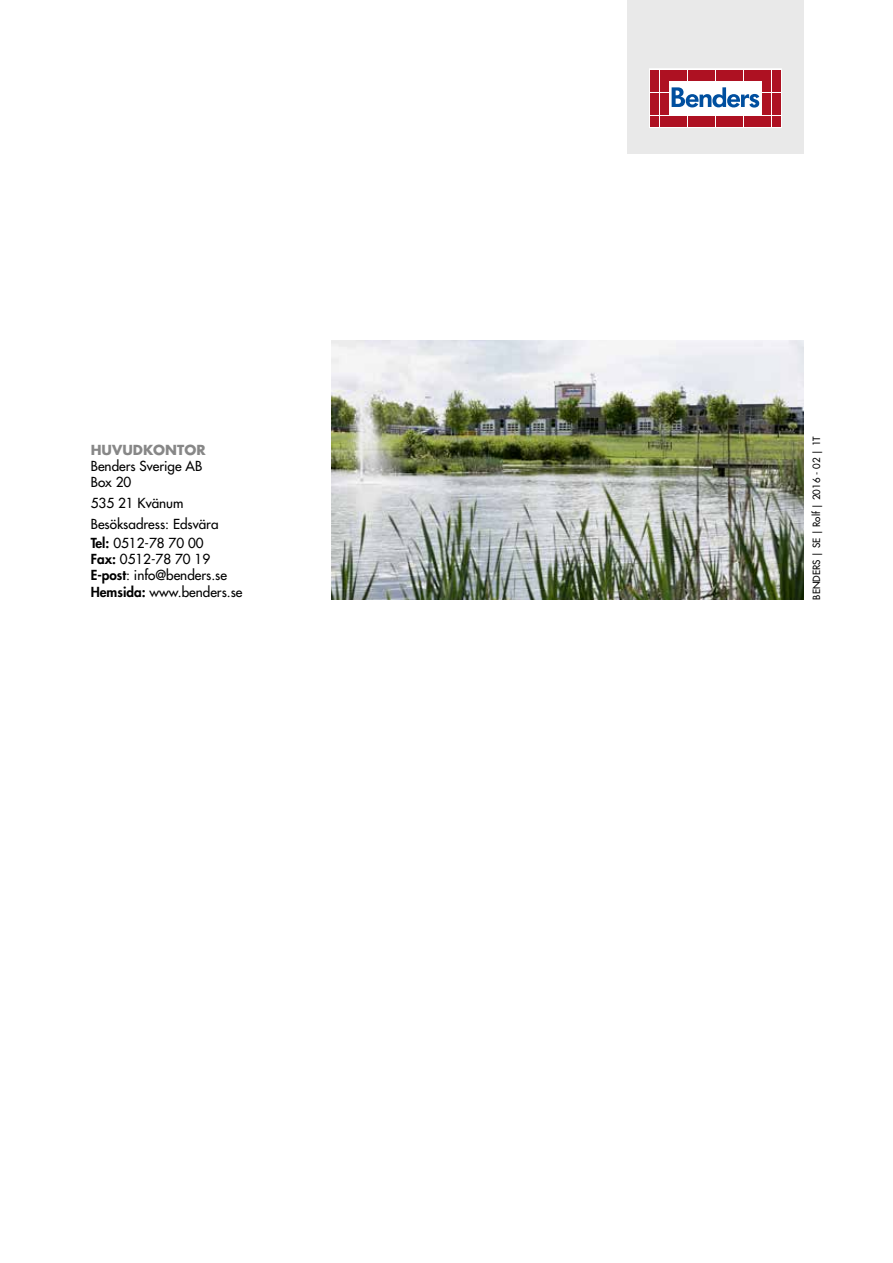
<style>
.page{position:relative;width:893px;height:1263px;background:#fff}
.page>*{position:absolute;margin:0;border:0;box-sizing:border-box;transform-origin:0 0}
.t1{font:500 13.5px/16.2px "Futura Std";color:#000}
.t2{font:700 13.5px "Futura Std";color:#878787}
.t3{font:500 9.75px "Futura Std";color:#000}
.s1{font-weight:800}
</style>
<div class="page">
<img style="left:332px;top:340px;width:472px;height:260px">
<div style="left:627px;top:0;width:177px;height:153px;background:#e9e9e9"></div>
<svg style="left:649px;top:69px;width:132px;height:59px;fill:#fff"></svg>
<div style="left:651px;top:70px;width:8px;height:10px;background:#ae1122"></div>
<div style="left:660px;top:70px;width:8px;height:10px;background:#ae1122"></div>
<div style="left:651px;top:81px;width:8px;height:11px;background:#ae1122"></div>
<div style="left:660px;top:81px;width:8px;height:11px;background:#ae1122"></div>
<div style="left:651px;top:93px;width:8px;height:10px;background:#ae1122"></div>
<div style="left:660px;top:93px;width:8px;height:10px;background:#ae1122"></div>
<div style="left:651px;top:104px;width:8px;height:11px;background:#ae1122"></div>
<div style="left:660px;top:104px;width:8px;height:11px;background:#ae1122"></div>
<div style="left:651px;top:116px;width:8px;height:10px;background:#ae1122"></div>
<div style="left:660px;top:116px;width:8px;height:10px;background:#ae1122"></div>
<div style="left:669px;top:70px;width:8px;height:10px;background:#ae1122"></div>
<div style="left:679px;top:70px;width:8px;height:10px;background:#ae1122"></div>
<div style="left:688px;top:70px;width:8px;height:10px;background:#ae1122"></div>
<div style="left:697px;top:70px;width:9px;height:10px;background:#ae1122"></div>
<div style="left:707px;top:70px;width:8px;height:10px;background:#ae1122"></div>
<div style="left:716px;top:70px;width:8px;height:10px;background:#ae1122"></div>
<div style="left:725px;top:70px;width:9px;height:10px;background:#ae1122"></div>
<div style="left:735px;top:70px;width:8px;height:10px;background:#ae1122"></div>
<div style="left:744px;top:70px;width:8px;height:10px;background:#ae1122"></div>
<div style="left:753px;top:70px;width:9px;height:10px;background:#ae1122"></div>
<div style="left:669px;top:116px;width:8px;height:10px;background:#ae1122"></div>
<div style="left:679px;top:116px;width:8px;height:10px;background:#ae1122"></div>
<div style="left:688px;top:116px;width:8px;height:10px;background:#ae1122"></div>
<div style="left:697px;top:116px;width:9px;height:10px;background:#ae1122"></div>
<div style="left:707px;top:116px;width:8px;height:10px;background:#ae1122"></div>
<div style="left:716px;top:116px;width:8px;height:10px;background:#ae1122"></div>
<div style="left:725px;top:116px;width:9px;height:10px;background:#ae1122"></div>
<div style="left:735px;top:116px;width:8px;height:10px;background:#ae1122"></div>
<div style="left:744px;top:116px;width:8px;height:10px;background:#ae1122"></div>
<div style="left:753px;top:116px;width:9px;height:10px;background:#ae1122"></div>
<div style="left:763px;top:70px;width:8px;height:10px;background:#ae1122"></div>
<div style="left:772px;top:70px;width:8px;height:10px;background:#ae1122"></div>
<div style="left:763px;top:81px;width:8px;height:11px;background:#ae1122"></div>
<div style="left:772px;top:81px;width:8px;height:11px;background:#ae1122"></div>
<div style="left:763px;top:93px;width:8px;height:10px;background:#ae1122"></div>
<div style="left:772px;top:93px;width:8px;height:10px;background:#ae1122"></div>
<div style="left:763px;top:104px;width:8px;height:11px;background:#ae1122"></div>
<div style="left:772px;top:104px;width:8px;height:11px;background:#ae1122"></div>
<div style="left:763px;top:116px;width:8px;height:10px;background:#ae1122"></div>
<div style="left:772px;top:116px;width:8px;height:10px;background:#ae1122"></div>
<svg style="left:672px;top:87px;width:87px;height:21px"></svg>
<p class="t2" style="left:91px;top:441px;width:116px">HUVUDKONTOR</p>
<p class="t1" style="left:91px;top:458px;width:113px">Benders Sverige AB<br>Box 20</p>
<p class="t1" style="left:91px;top:493px;width:129px;line-height:19.8px">535 21 Kvänum<br>Besöksadress: Edsvära<br><span class="s1">Tel:</span> 0512-78 70 00</p>
<p class="t1" style="left:91px;top:551px;width:153px"><span class="s1">Fax:</span> 0512-78 70 19<br><span class="s1">E-post</span>: info@benders.se<br><span class="s1">Hemsida:</span> www.benders.se</p>
<p class="t3" style="left:810px;top:600px;width:165px;rotate:-90deg">BENDERS | SE | Rolf | 2016 - 02 | 1T</p>
</div>
